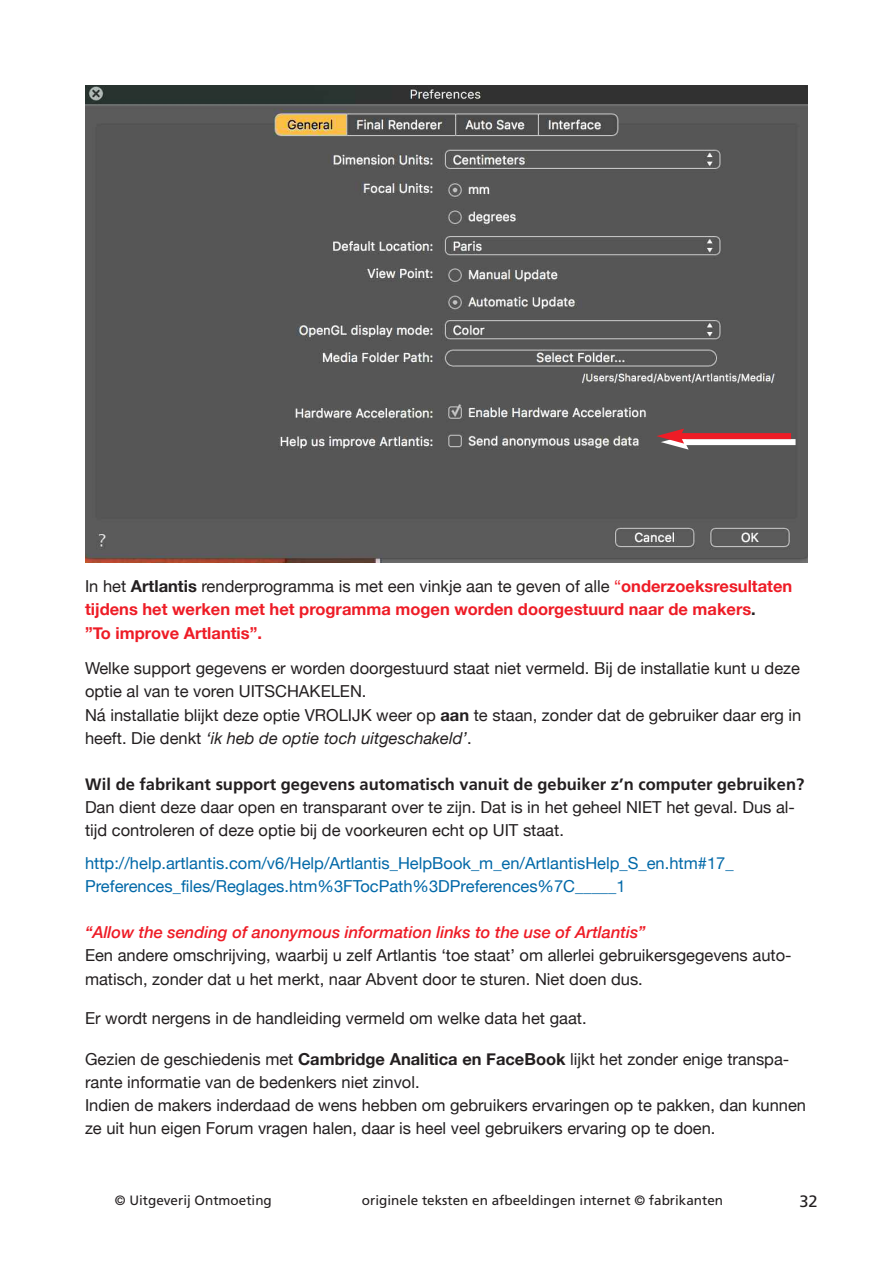
<style>
.page{position:relative;width:893px;height:1263px;background:#fff}
.page>*{position:absolute;margin:0;border:0;box-sizing:border-box;transform-origin:0 0}
.t1{font:16.5px/23.1px "Helvetica Neue";color:#231f20}
.t2{font:700 16.5px/23.5px "Helvetica Neue";color:#ee1c26}
.t3{font:16.5px/23.1px "Helvetica Neue";color:#0068a8}
.t4{font:700 16.5px "Frutiger";color:#231f20}
.t5{font:italic 500 16.5px "Helvetica Neue";color:#ee1c26}
.t6{font:16.5px "Frutiger";color:#231f20}
.t7{font:13.5px "Frutiger";color:#231f20}
.s1{font-weight:400;color:#231f20}
.s2{color:#231f20}
.s3{font-weight:400}
.s4{font-weight:700}
.s5{font-style:italic}
</style>
<div class="page">
<img style="left:85px;top:86px;width:723px;height:477px">
<div style="left:683px;top:439px;width:112px;height:6px;background:#fff"></div>
<div style="left:679px;top:433px;width:112px;height:6px;background:#ee1c26"></div>
<svg style="left:656px;top:429px;width:33px;height:21px"></svg>
<p class="t2" style="left:85px;top:573px;width:709px"><span class="s1">In het</span> <span class="s2">Artlantis</span> <span class="s1">renderprogramma is met een vinkje aan te geven of alle</span> <span class="s3">“</span>onderzoeksresultaten tijdens het werken met het programma mogen worden doorgestuurd naar de makers<span class="s2">.<br></span>”To improve Artlantis”.</p>
<p class="t1" style="left:85px;top:656px;width:718px">Welke support gegevens er worden doorgestuurd staat niet vermeld. Bij de installatie kunt u deze optie al van te voren UITSCHAKELEN.<br>Ná installatie blijkt deze optie VROLIJK weer op <span class="s4">aan</span> te staan, zonder dat de gebruiker daar erg in heeft. Die denkt <span class="s5">‘ik heb de optie toch uitgeschakeld’</span>.</p>
<p class="t4" style="left:85px;top:778px;width:721px">Wil de fabrikant support gegevens automatisch vanuit de gebuiker z’n computer gebruiken?</p>
<p class="t1" style="left:85px;top:795px;width:711px">Dan dient deze daar open en transparant over te zijn. Dat is in het geheel NIET het geval. Dus al&shy;tijd controleren of deze optie bij de voorkeuren echt op UIT staat.</p>
<p class="t3" style="left:85px;top:851px;width:650px">http://help.artlantis.com/v6/Help/Artlantis_HelpBook_m_en/ArtlantisHelp_S_en.htm#17_<br>Preferences_files/Reglages.htm%3FTocPath%3DPreferences%7C_____1</p>
<p class="t5" style="left:85px;top:922px;width:562px">“Allow the sending of anonymous information links to the use of Artlantis”</p>
<p class="t1" style="left:85px;top:944px;width:708px">Een andere omschrijving, waarbij u zelf Artlantis ‘toe staat’ om allerlei gebruikersgegevens auto&shy;matisch, zonder dat u het merkt, naar Abvent door te sturen. Niet doen dus.</p>
<p class="t1" style="left:85px;top:1007px;width:503px">Er wordt nergens in de handleiding vermeld om welke data het gaat.</p>
<p class="t1" style="left:85px;top:1047px;width:723px">Gezien de geschiedenis met <span class="s4">Cambridge Analitica en FaceBook</span> lijkt het zonder enige transpa&shy;rante informatie van de bedenkers niet zinvol.<br>Indien de makers inderdaad de wens hebben om gebruikers ervaringen op te pakken, dan kunnen ze uit hun eigen Forum vragen halen, daar is heel veel gebruikers ervaring op te doen.</p>
<p class="t7" style="left:115px;top:1194px;width:159px">© Uitgeverij Ontmoeting</p>
<p class="t7" style="left:362px;top:1194px;width:363px">originele teksten en afbeeldingen internet © fabrikanten</p>
<p class="t6" style="left:799px;top:1194px;width:20px">32</p>
</div>
